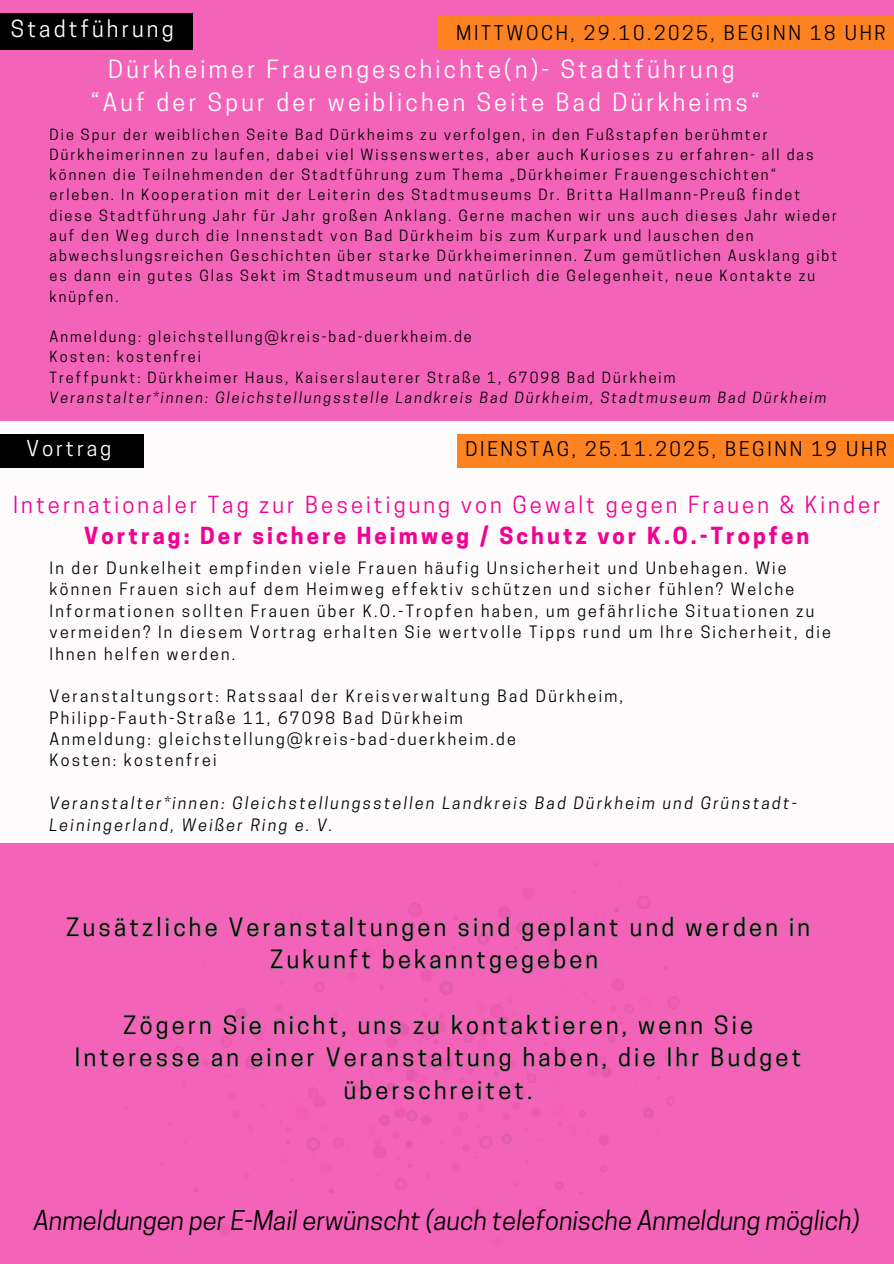
<style>
.page{position:relative;width:894px;height:1264px;background:#fff}
.page>*{position:absolute;margin:0;border:0;box-sizing:border-box;transform-origin:0 0}
.t1{font:italic 25.5px "Cooper Hewitt";color:#000}
.t2{font:23.55px/32.7px "Cooper Hewitt";letter-spacing:.14em;color:#000;text-align:center}
.t3{font:23.55px/32.7px "Cooper Hewitt";letter-spacing:.14em;color:#fff;text-align:center}
.t4{font:22.05px/30.3px "Cooper Hewitt";letter-spacing:.14em;color:#f10391;text-align:center}
.t5{font:22.05px "Cooper Hewitt";letter-spacing:.14em;color:#fff}
.t6{font:20.55px "Cooper Hewitt";letter-spacing:.14em;color:#fff}
.t7{font:19.05px "Cooper Hewitt";letter-spacing:.14em;color:#000}
.t8{font:16.05px/21.3px "Cooper Hewitt";letter-spacing:.14em;color:#000}
.t9{font:italic 16.05px/21.3px "Cooper Hewitt";letter-spacing:.14em;color:#000}
.t10{font:14.55px/20.2px "Cooper Hewitt";letter-spacing:.14em;color:#000}
.t11{font:italic 14.55px "Cooper Hewitt";letter-spacing:.14em;color:#000}
.s1{font-weight:700}
</style>
<div class="page">
<div style="left:0;top:0;width:893px;height:1263px;background:#f364b9"></div>
<div style="left:0;top:421px;width:893px;height:421px;background:#fff"></div>
<img style="left:161px;top:863px;width:519px;height:330px">
<div style="left:0;top:434px;width:144px;height:34px;background:#000"></div>
<div style="left:457px;top:434px;width:436px;height:34px;background:#fd8222"></div>
<svg style="left:66px;top:916px;width:743px;height:25px"></svg>
<svg style="left:270px;top:948px;width:327px;height:26px"></svg>
<svg style="left:123px;top:1013px;width:629px;height:26px"></svg>
<svg style="left:76px;top:1046px;width:724px;height:26px"></svg>
<svg style="left:344px;top:1079px;width:187px;height:21px"></svg>
<div style="left:0;top:14px;width:192px;height:36px;background:#000"></div>
<div style="left:438px;top:16px;width:455px;height:34px;background:#fd8222"></div>
<h1 class="t5" style="left:11px;top:20px;width:164px">Stadtführung</h1>
<h1 class="t7" style="left:456px;top:25px;width:431px">MITTWOCH, 29.10.2025, BEGINN 18 UHR</h1>
<p class="t3" style="left:91px;top:56px;width:670px">Dürkheimer Frauengeschichte(n)- Stadtführung “Auf der Spur der weiblichen Seite Bad Dürkheims“</p>
<p class="t10" style="left:49px;top:126px;width:789px">Die Spur der weiblichen Seite Bad Dürkheims zu verfolgen, in den Fußstapfen berühmter Dürkheimerinnen zu laufen, dabei viel Wissenswertes, aber auch Kurioses zu erfahren- all das können die Teilnehmenden der Stadtführung zum Thema „Dürkheimer Frauengeschichten“ erleben. In Kooperation mit der Leiterin des Stadtmuseums Dr. Britta Hallmann-Preuß findet diese Stadtführung Jahr für Jahr großen Anklang. Gerne machen wir uns auch dieses Jahr wieder auf den Weg durch die Innenstadt von Bad Dürkheim bis zum Kurpark und lauschen den abwechslungsreichen Geschichten über starke Dürkheimerinnen. Zum gemütlichen Ausklang gibt es dann ein gutes Glas Sekt im Stadtmuseum und natürlich die Gelegenheit, neue Kontakte zu knüpfen.</p>
<p class="t10" style="left:49px;top:328px;width:423px">Anmeldung: gleichstellung@kreis-bad-duerkheim.de</p>
<p class="t10" style="left:49px;top:348px;width:153px">Kosten: kostenfrei</p>
<p class="t10" style="left:49px;top:369px;width:627px">Treffpunkt: Dürkheimer Haus, Kaiserslauterer Straße 1, 67098 Bad Dürkheim</p>
<p class="t11" style="left:49px;top:392px;width:778px">Veranstalter*innen: Gleichstellungsstelle Landkreis Bad Dürkheim, Stadtmuseum Bad Dürkheim</p>
<h3 class="t6" style="left:27px;top:441px;width:86px">Vortrag</h3>
<h2 class="t7" style="left:465px;top:442px;width:423px">DIENSTAG, 25.11.2025, BEGINN 19 UHR</h2>
<h2 class="t4" style="left:13px;top:492px;width:868px">Internationaler Tag zur Beseitigung von Gewalt gegen Frauen &amp; Kinder<br><span class="s1">Vortrag: Der sichere Heimweg / Schutz vor K.O.-Tropfen</span></h2>
<h1 class="t8" style="left:49px;top:559px;width:782px">In der Dunkelheit empfinden viele Frauen häufig Unsicherheit und Unbehagen. Wie können Frauen sich auf dem Heimweg effektiv schützen und sicher fühlen? Welche Informationen sollten Frauen über K.O.-Tropfen haben, um gefährliche Situationen zu vermeiden? In diesem Vortrag erhalten Sie wertvolle Tipps rund um Ihre Sicherheit, die Ihnen helfen werden.</h1>
<p class="t8" style="left:49px;top:687px;width:574px">Veranstaltungsort: Ratssaal der Kreisverwaltung Bad Dürkheim,</p>
<p class="t8" style="left:49px;top:709px;width:414px">Philipp-Fauth-Straße 11, 67098 Bad Dürkheim</p>
<p class="t8" style="left:49px;top:730px;width:467px">Anmeldung: gleichstellung@kreis-bad-duerkheim.de</p>
<p class="t8" style="left:49px;top:751px;width:168px">Kosten: kostenfrei</p>
<p class="t9" style="left:49px;top:794px;width:748px">Veranstalter*innen: Gleichstellungsstellen Landkreis Bad Dürkheim und Grünstadt-<br>Leiningerland, Weißer Ring e. V.</p>
<h2 class="t2" style="left:66px;top:913px;width:745px">Zusätzliche Veranstaltungen sind geplant und werden in<br>Zukunft bekanntgegeben</h2>
<h3 class="t2" style="left:75px;top:1011px;width:727px">Zögern Sie nicht, uns zu kontaktieren, wenn Sie<br>Interesse an einer Veranstaltung haben, die Ihr Budget überschreitet.</h3>
<p class="t1" style="left:34px;top:1210px;width:827px">Anmeldungen per E-Mail erwünscht (auch telefonische Anmeldung möglich)</p>
</div>
